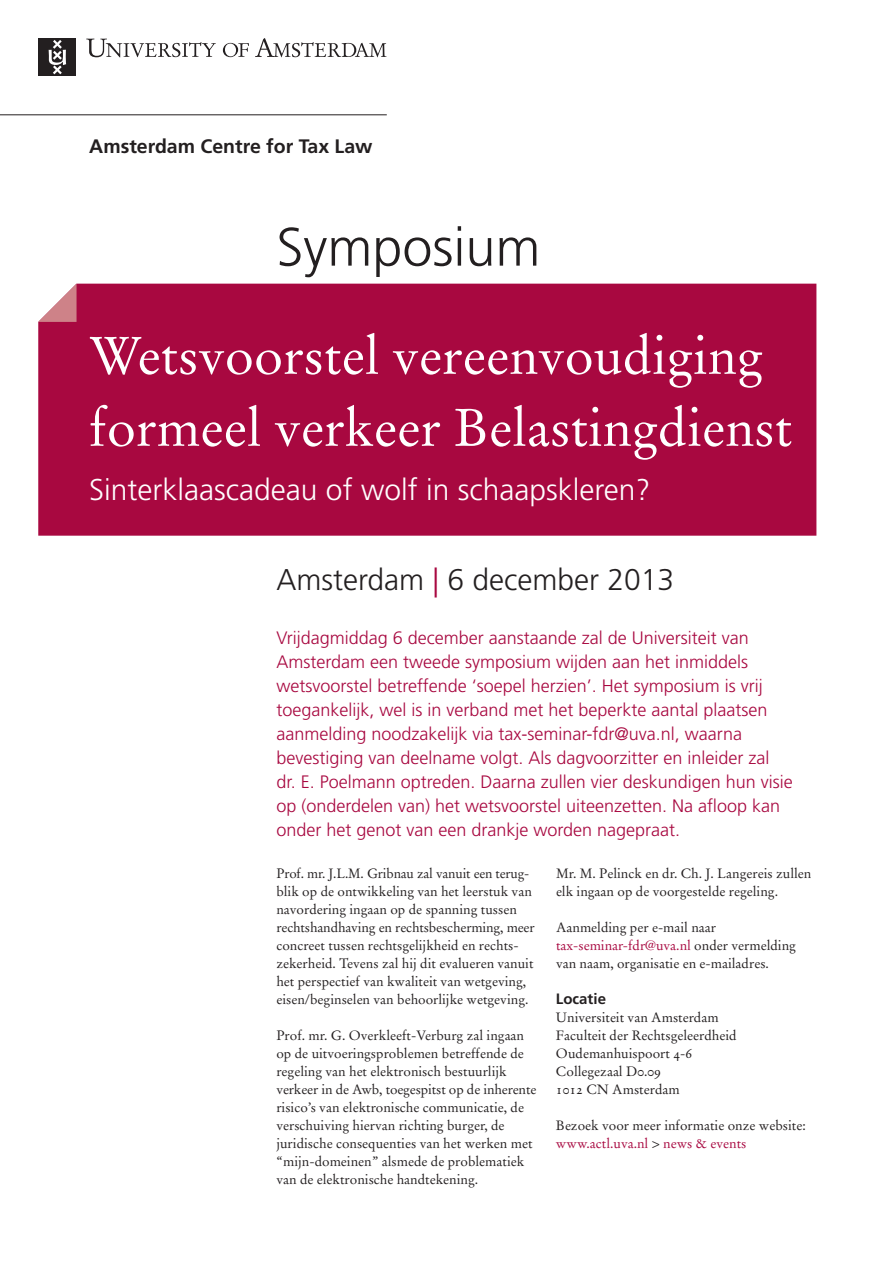
<style>
.page{position:relative;width:893px;height:1263px;background:#fff}
.page>*{position:absolute;margin:0;border:0;box-sizing:border-box;transform-origin:0 0}
.t1{font:300 54px "Frutiger LT Std";color:#231f20}
.t2{font:52.5px/72px "Stempel Garamond LT Std";color:#fff}
.t3{font:300 30px "Frutiger LT Std";color:#fff}
.t4{font:300 30px "Frutiger LT Std";color:#231f20}
.t5{font:700 19.5px "Frutiger LT Std";color:#231f20}
.t6{font:300 18px/24px "Frutiger LT Std";color:#a80840}
.t7{font:700 15px "Frutiger LT Std";color:#231f20}
.t8{font:13.5px/18px "Stempel Garamond LT Std";color:#231f20}
.s1{color:#a80840}
</style>
<div class="page">
<div style="left:38px;top:284px;width:778px;height:252px;background:#a80840"></div>
<svg style="left:38px;top:284px;width:39px;height:38px"></svg>
<div style="left:39px;top:38px;width:37px;height:38px;background:#231f20"></div>
<svg style="left:49px;top:40px;width:17px;height:34px"></svg>
<svg style="left:255px;top:38px;width:131px;height:19px"></svg>
<svg style="left:223px;top:43px;width:26px;height:14px"></svg>
<svg style="left:86px;top:39px;width:130px;height:18px"></svg>
<hr style="left:0;top:114px;width:387px;height:1px;background:#231f20">
<h3 class="t5" style="left:89px;top:135px;width:285px">Amsterdam Centre for Tax Law</h3>
<h1 class="t1" style="left:276px;top:216px;width:266px">Symposium</h1>
<h2 class="t2" style="left:89px;top:320px;width:704px">Wetsvoorstel vereenvoudiging formeel verkeer Belastingdienst</h2>
<h3 class="t3" style="left:89px;top:472px;width:563px">Sinterklaascadeau of wolf in schaapskleren?</h3>
<h3 class="t4" style="left:276px;top:562px;width:399px">Amsterdam <span class="s1">|</span> 6 december 2013</h3>
<p class="t6" style="left:276px;top:626px;width:518px">Vrijdagmiddag 6 december aanstaande zal de Universiteit van Amsterdam een tweede symposium wijden aan het inmiddels wetsvoorstel betreffende ‘soepel herzien’. Het symposium is vrij toegankelijk, wel is in verband met het beperkte aantal plaatsen aanmelding noodzakelijk via tax-seminar-fdr@uva.nl, waarna bevestiging van deelname volgt. Als dagvoorzitter en inleider zal dr. E. Poelmann optreden. Daarna zullen vier deskundigen hun visie op (onderdelen van) het wetsvoorstel uiteenzetten. Na afloop kan onder het genot van een drankje worden nagepraat.</p>
<p class="t8" style="left:276px;top:864px;width:260px">Prof. mr. J.L.M. Gribnau zal vanuit een terug&shy;blik op de ontwikkeling van het leerstuk van navordering ingaan op de spanning tussen rechtshandhaving en rechtsbescherming, meer concreet tussen rechtsgelijkheid en rechts&shy;zekerheid. Tevens zal hij dit evalueren vanuit het perspectief van kwaliteit van wetgeving, eisen/beginselen van behoorlijke wetgeving.</p>
<p class="t8" style="left:276px;top:1026px;width:261px">Prof. mr. G. Overkleeft-Verburg zal ingaan op de uitvoeringsproblemen betreffende de regeling van het elektronisch bestuurlijk verkeer in de Awb, toegespitst op de inherente risico’s van elektronische communicatie, de verschuiving hiervan richting burger, de juridische consequenties van het werken met “mijn-domeinen” alsmede de problematiek van de elektronische handtekening.</p>
<p class="t8" style="left:556px;top:864px;width:257px">Mr. M. Pelinck en dr. Ch. J. Langereis zullen elk ingaan op de voorgestelde regeling.</p>
<p class="t8" style="left:556px;top:918px;width:241px">Aanmelding per e-mail naar <span class="s1">tax-seminar-fdr@uva.nl</span> onder vermelding van naam, organisatie en e-mailadres.</p>
<p class="t7" style="left:556px;top:990px;width:52px">Locatie</p>
<p class="t8" style="left:556px;top:1008px;width:182px">Universiteit van Amsterdam<br>Faculteit der Rechtsgeleerdheid<br>Oudemanhuispoort 4-6<br>Collegezaal D0.09<br>1012 CN Amsterdam</p>
<p class="t8" style="left:556px;top:1116px;width:251px">Bezoek voor meer informatie onze website: <span class="s1">www.actl.uva.nl</span> &gt; <span class="s1">news &amp; events</span></p>
</div>
